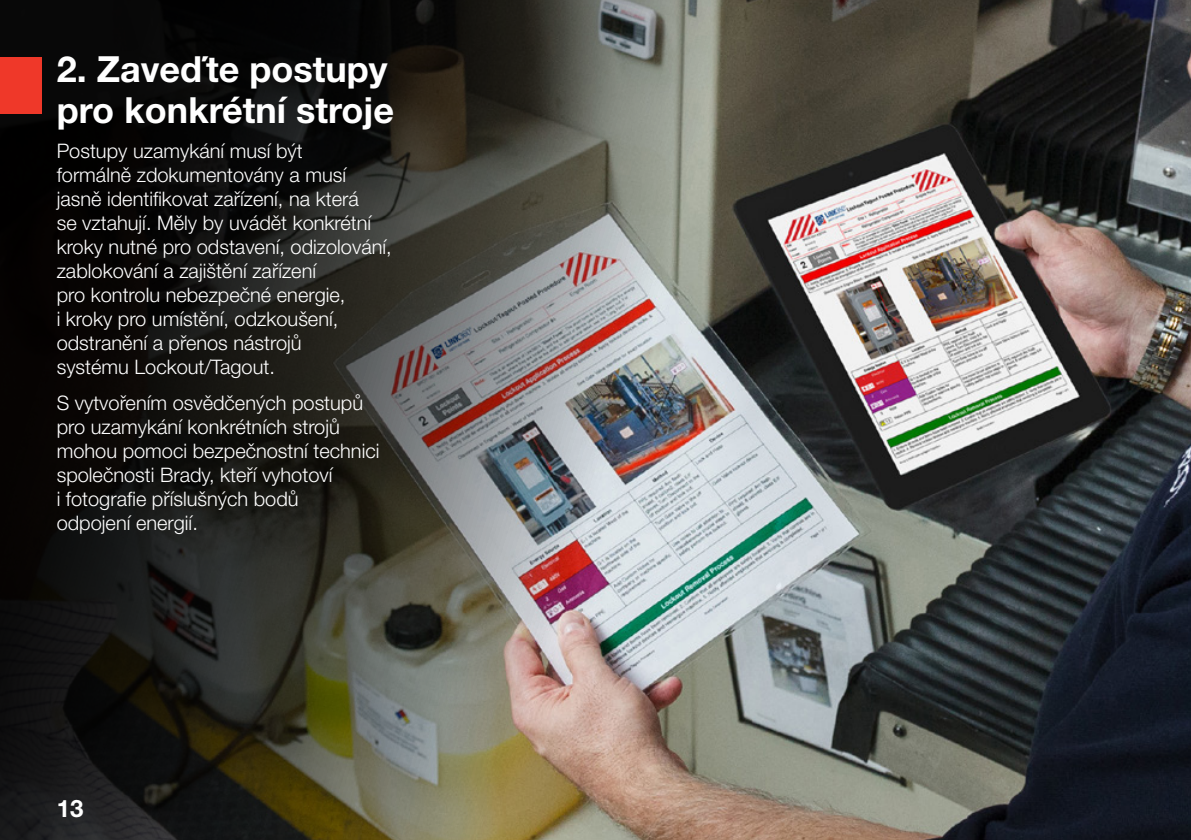
<style>
.page{position:relative;width:1191px;height:840px;background:#fff}
.page>*{position:absolute;margin:0;border:0;box-sizing:border-box;transform-origin:0 0}
.t1{font:700 36px/40px "Helvetica Neue LT Pro";color:#fff}
.t2{font:700 24px "Helvetica Neue LT Pro";color:#fff}
.t3{font:300 20px/24px "Helvetica Neue LT Pro";color:#fff}
</style>
<div class="page">
<img style="left:756px;top:0;width:435px;height:839px">
<img style="left:0;top:0;width:756px;height:839px">
<div style="left:0;top:57px;width:42px;height:56px;background:#ef3829"></div>
<h1 class="t1" style="left:57px;top:49px;width:339px">2. Zaveďte postupy pro konkrétní stroje</h1>
<p class="t3" style="left:57px;top:138px;width:336px">Postupy uzamykání musí být<br>formálně zdokumentovány a musí jasně identifikovat zařízení, na která<br>se vztahují. Měly by uvádět konkrétní kroky nutné pro odstavení, odizolování, zablokování a zajištění zařízení<br>pro kontrolu nebezpečné energie,<br>i kroky pro umístění, odzkoušení, odstranění a přenos nástrojů<br>systému Lockout/Tagout.</p>
<p class="t3" style="left:57px;top:390px;width:324px">S vytvořením osvědčených postupů pro uzamykání konkrétních strojů mohou pomoci bezpečnostní technici společnosti Brady, kteří vyhotoví<br>i fotografie příslušných bodů<br>odpojení energií.</p>
<p class="t2" style="left:57px;top:793px;width:28px">13</p>
</div>
